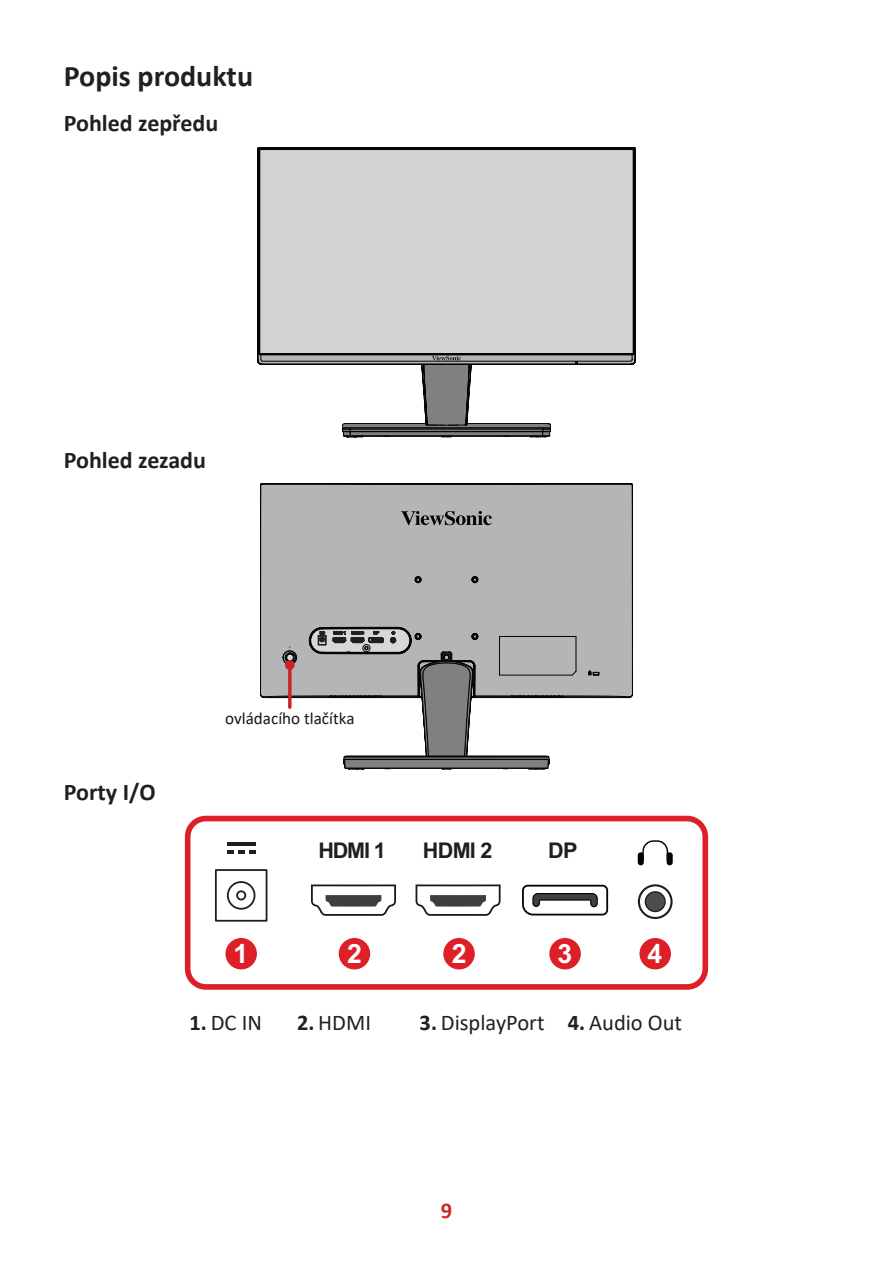
<style>
.page{position:relative;width:893px;height:1263px;background:#fff}
.page>*{position:absolute;margin:0;border:0;box-sizing:border-box;transform-origin:0 0}
.t1{font:700 30px "Calibri";color:#231f20}
.t2{font:700 26.55px "Arial";color:#fff}
.t3{font:700 24px "Calibri";color:#231f20}
.t4{font:22.5px "Calibri";color:#231f20}
.t5{font:700 22.5px "Calibri";color:#d1232a}
.t6{font:700 21.6px "Arial";letter-spacing:-.035em;color:#211e1e}
.t7{font:17.1px "Calibri";color:#211512}
.s1{font-weight:700}
</style>
<div class="page">
<div style="left:257px;top:147px;width:378px;height:202px;background:#d3d2d2"></div>
<svg style="left:257px;top:349px;width:379px;height:89px"></svg>
<div style="left:260px;top:483px;width:373px;height:215px;background:#b4b5b6"></div>
<svg style="left:401px;top:511px;width:91px;height:14px"></svg>
<svg style="left:260px;top:628px;width:370px;height:141px"></svg>
<svg style="left:288px;top:670px;width:4px;height:37px"></svg>
<div style="left:285px;top:660px;width:10px;height:10px;background:#d02029;border-radius:50%"></div>
<div style="left:185px;top:816px;width:523px;height:174px;border:6px solid #dd1f28;border-radius:18px"></div>
<div style="left:225px;top:938px;width:32px;height:31px;background:#dd1f28;border-radius:50%"></div>
<div style="left:339px;top:938px;width:31px;height:31px;background:#dd1f28;border-radius:50%"></div>
<div style="left:443px;top:938px;width:32px;height:31px;background:#dd1f28;border-radius:50%"></div>
<div style="left:549px;top:938px;width:32px;height:31px;background:#dd1f28;border-radius:50%"></div>
<div style="left:639px;top:938px;width:32px;height:31px;background:#dd1f28;border-radius:50%"></div>
<svg style="left:311px;top:884px;width:85px;height:32px"></svg>
<svg style="left:416px;top:884px;width:85px;height:32px"></svg>
<hr style="left:227px;top:843px;width:29px;height:3px;background:#211e1e">
<svg style="left:227px;top:850px;width:29px;height:3px"></svg>
<svg style="left:214px;top:869px;width:54px;height:53px"></svg>
<svg style="left:638px;top:840px;width:35px;height:25px"></svg>
<svg style="left:639px;top:885px;width:33px;height:33px"></svg>
<div style="left:638px;top:884px;width:35px;height:35px;border:2px solid #231f20;border-radius:50%"></div>
<div style="left:645px;top:892px;width:20px;height:19px;background:#4e4d4e;border-radius:50%"></div>
<div style="left:645px;top:891px;width:21px;height:21px;border:1px solid #231f20;border-radius:50%"></div>
<svg style="left:522px;top:885px;width:86px;height:30px"></svg>
<h1 class="t1" style="left:64px;top:55px;width:191px">Popis produktu</h1>
<p class="t3" style="left:64px;top:106px;width:156px">Pohled zepředu</p>
<p class="t3" style="left:64px;top:443px;width:144px">Pohled zezadu</p>
<p class="t3" style="left:64px;top:775px;width:93px">Porty I/O</p>
<p class="t7" style="left:225px;top:706px;width:131px">ovládacího tlačítka</p>
<p class="t6" style="left:318px;top:835px;width:69px">HDMI 1</p>
<p class="t6" style="left:423px;top:835px;width:71px">HDMI 2</p>
<p class="t6" style="left:548px;top:835px;width:31px">DP</p>
<p class="t2" style="left:233px;top:935px;width:16px">1</p>
<p class="t2" style="left:347px;top:935px;width:16px">2</p>
<p class="t2" style="left:452px;top:935px;width:16px">2</p>
<p class="t2" style="left:557px;top:935px;width:16px">3</p>
<p class="t2" style="left:647px;top:935px;width:16px">4</p>
<p class="t4" style="left:190px;top:1007px;width:74px"><span class="s1">1.</span> DC IN</p>
<p class="t4" style="left:297px;top:1007px;width:76px"><span class="s1">2.</span> HDMI</p>
<p class="t4" style="left:420px;top:1007px;width:264px"><span class="s1">3.</span> DisplayPort <span class="s1">4.</span> Audio Out</p>
<p class="t5" style="left:441px;top:1194px;width:13px">9</p>
</div>
